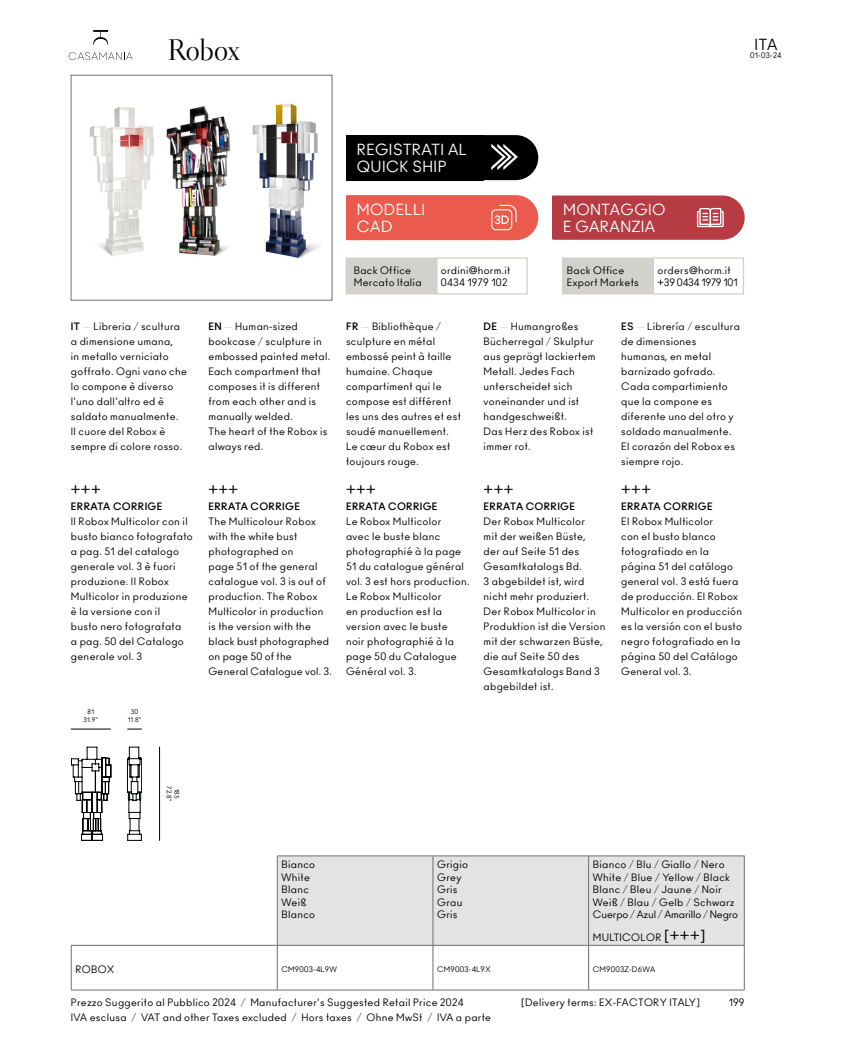
<style>
.page{position:relative;width:851px;height:1046px;background:#fff}
.page>*{position:absolute;margin:0;border:0;box-sizing:border-box;transform-origin:0 0}
.t1{font:30px "Electra LT Display";letter-spacing:.03em;color:#000}
.t2{font:15px/17.5px "Ano";letter-spacing:.03em;color:#fff}
.t3{font:15px "Ano";color:#000}
.t4{font:10px/15px "Ano";letter-spacing:.03em;color:#000}
.t5{font:700 10px "Ano";letter-spacing:.03em;color:#000}
.t6{font:10px/12.5px "Ano";letter-spacing:.005em;color:#000}
.t7{font:7.5px "Ano";letter-spacing:.03em;color:#000}
.t8{font:6.25px/7.5px "Ano";letter-spacing:.03em;color:#000;text-align:center}
.s1{font-weight:700}
.s2{font-family:"Ano Eighth"}
.s3{font-family:"Ano Half"}
.s4{font-size:15px}
</style>
<div class="page">
<svg style="left:71px;top:746px;width:71px;height:94px"></svg>
<hr style="left:159px;top:747px;width:1px;height:93px;background:#000">
<hr style="left:71px;top:728px;width:39px;height:1px;background:#000">
<svg style="left:128px;top:728px;width:13px;height:1px"></svg>
<svg style="left:69px;top:52px;width:64px;height:8px"></svg>
<svg style="left:93px;top:30px;width:15px;height:15px"></svg>
<img style="left:89px;top:106px;width:142px;height:150px">
<img style="left:252px;top:103px;width:68px;height:156px">
<div style="left:278px;top:856px;width:465px;height:88px;background:#e3e3e3"></div>
<hr style="left:277px;top:856px;width:1px;height:88px;background:#706f6f">
<hr style="left:432px;top:856px;width:1px;height:88px;background:#706f6f">
<hr style="left:588px;top:856px;width:1px;height:88px;background:#706f6f">
<hr style="left:743px;top:856px;width:1px;height:88px;background:#706f6f">
<hr style="left:277px;top:855px;width:156px;height:1px;background:#706f6f">
<hr style="left:433px;top:855px;width:155px;height:1px;background:#706f6f">
<hr style="left:588px;top:855px;width:156px;height:1px;background:#706f6f">
<hr style="left:277px;top:944px;width:156px;height:1px;background:#706f6f">
<hr style="left:277px;top:945px;width:1px;height:44px;background:#706f6f">
<hr style="left:433px;top:944px;width:155px;height:1px;background:#706f6f">
<hr style="left:432px;top:945px;width:1px;height:44px;background:#706f6f">
<hr style="left:588px;top:944px;width:156px;height:1px;background:#706f6f">
<hr style="left:588px;top:945px;width:1px;height:44px;background:#706f6f">
<hr style="left:743px;top:945px;width:1px;height:44px;background:#706f6f">
<hr style="left:277px;top:989px;width:156px;height:1px;background:#706f6f">
<hr style="left:433px;top:989px;width:155px;height:1px;background:#706f6f">
<hr style="left:588px;top:989px;width:156px;height:1px;background:#706f6f">
<hr style="left:71px;top:944px;width:206px;height:1px;background:#706f6f">
<hr style="left:71px;top:945px;width:1px;height:44px;background:#706f6f">
<hr style="left:71px;top:989px;width:206px;height:1px;background:#706f6f">
<div style="left:346px;top:258px;width:90px;height:36px;background:#d3d1cb"></div>
<div style="left:345px;top:257px;width:92px;height:37px;border:1px solid #d3d1cb"></div>
<div style="left:436px;top:257px;width:91px;height:37px;border:1px solid #d3d1cb"></div>
<div style="left:562px;top:258px;width:91px;height:36px;background:#d3d1cb"></div>
<div style="left:562px;top:257px;width:91px;height:37px;border:1px solid #d3d1cb"></div>
<div style="left:652px;top:257px;width:92px;height:37px;border:1px solid #d3d1cb"></div>
<svg style="left:552px;top:195px;width:192px;height:45px;background:#ba474f"></svg>
<svg style="left:346px;top:195px;width:192px;height:45px;background:#ed7266"></svg>
<div style="left:346px;top:196px;width:137px;height:43px;background:#eb5b4d"></div>
<svg style="left:483px;top:135px;width:55px;height:45px;background:#2e2e2e"></svg>
<div style="left:346px;top:135px;width:137px;height:45px;background:#000"></div>
<h1 class="t1" style="left:168px;top:32px;width:72px">Robox</h1>
<h2 class="t3" style="left:754px;top:36px;width:25px">ITA</h2>
<p class="t7" style="left:750px;top:50px;width:33px">01-03-24</p>
<h2 class="t2" style="left:356px;top:141px;width:112px">REGISTRATI AL<br>QUICK SHIP</h2>
<h2 class="t2" style="left:356px;top:201px;width:70px">MODELLI<br>CAD</h2>
<h2 class="t2" style="left:563px;top:201px;width:104px">MONTAGGIO<br>E GARANZIA</h2>
<p class="t4" style="left:71px;top:319px;width:117px"><span class="s1">IT</span> <span class="s2">—</span> Libreria <span class="s3">/</span> scultura a dimensione umana,<br>in metallo verniciato goffrato. Ogni vano che lo compone è diverso l'uno dall'altro ed è saldato manualmente.<br>Il cuore del Robox è sempre di colore rosso.</p>
<h2 class="t3" style="left:71px;top:480px;width:31px">+++</h2>
<p class="t5" style="left:71px;top:500px;width:93px">ERRATA CORRIGE</p>
<p class="t4" style="left:71px;top:514px;width:123px">Il Robox Multicolor con il busto bianco fotografato a pag. 51 del catalogo generale vol. 3 è fuori produzione. Il Robox<br>Multicolor in produzione è la versione con il<br>busto nero fotografata<br>a pag. 50 del Catalogo generale vol. 3</p>
<p class="t8" style="left:83px;top:708px;width:16px">81<br>31.9"</p>
<p class="t8" style="left:128px;top:708px;width:15px">30<br>11.8"</p>
<p class="t4" style="left:208px;top:319px;width:123px"><span class="s1">EN</span> <span class="s2">—</span> Human-sized bookcase <span class="s3">/</span> sculpture in embossed painted metal.<br>Each compartment that composes it is different from each other and is manually welded.<br>The heart of the Robox is always red.</p>
<h2 class="t3" style="left:208px;top:480px;width:31px">+++</h2>
<p class="t5" style="left:208px;top:500px;width:93px">ERRATA CORRIGE</p>
<p class="t4" style="left:208px;top:514px;width:125px">The Multicolour Robox with the white bust photographed on<br>page 51 of the general catalogue vol. 3 is out of production. The Robox<br>Multicolor in production is the version with the black bust photographed on page 50 of the<br>General Catalogue vol. 3.</p>
<p class="t4" style="left:354px;top:264px;width:69px;line-height:12.5px">Back Office<br>Mercato Italia</p>
<p class="t4" style="left:441px;top:264px;width:71px;line-height:12.5px">ordini@horm.it<br>0434 1979 102</p>
<p class="t4" style="left:567px;top:264px;width:73px;line-height:12.5px">Back Office<br>Export Markets</p>
<p class="t6" style="left:657px;top:264px;width:82px">orders@horm.it +39 0434 1979 101</p>
<p class="t4" style="left:346px;top:319px;width:116px"><span class="s1">FR</span> <span class="s2">—</span> Bibliothèque <span class="s3">/ </span>sculpture en métal embossé peint à taille humaine. Chaque compartiment qui le compose est différent les uns des autres et est soudé manuellement.<br>Le cœur du Robox est toujours rouge.</p>
<h2 class="t3" style="left:346px;top:480px;width:31px">+++</h2>
<p class="t5" style="left:346px;top:500px;width:93px">ERRATA CORRIGE</p>
<p class="t4" style="left:346px;top:514px;width:125px">Le Robox Multicolor<br>avec le buste blanc photographié à la page<br>51 du catalogue général vol. 3 est hors production.<br>Le Robox Multicolor<br>en production est la version avec le buste<br>noir photographié à la page 50 du Catalogue<br>Général vol. 3.</p>
<p class="t4" style="left:483px;top:319px;width:113px"><span class="s1">DE</span> <span class="s2">—</span> Humangroßes<br>Bücherregal <span class="s3">/</span> Skulptur aus geprägt lackiertem<br>Metall. Jedes Fach unterscheidet sich voneinander und ist handgeschweißt.<br>Das Herz des Robox ist immer rot.</p>
<h2 class="t3" style="left:483px;top:480px;width:31px">+++</h2>
<p class="t5" style="left:483px;top:500px;width:93px">ERRATA CORRIGE</p>
<p class="t4" style="left:483px;top:514px;width:123px">Der Robox Multicolor<br>mit der weißen Büste,<br>der auf Seite 51 des<br>Gesamtkatalogs Bd.<br>3 abgebildet ist, wird nicht mehr produziert.<br>Der Robox Multicolor in<br>Produktion ist die Version mit der schwarzen Büste, die auf Seite 50 des<br>Gesamtkatalogs Band 3 abgebildet ist.</p>
<p class="t4" style="left:621px;top:319px;width:120px"><span class="s1">ES</span> <span class="s2">—</span> Librería <span class="s3">/</span> escultura de dimensiones humanas, en metal barnizado gofrado.<br>Cada compartimiento que la compone es diferente uno del otro y soldado manualmente.<br>El corazón del Robox es siempre rojo.</p>
<h2 class="t3" style="left:621px;top:480px;width:31px">+++</h2>
<p class="t5" style="left:621px;top:500px;width:93px">ERRATA CORRIGE</p>
<p class="t4" style="left:621px;top:514px;width:122px">El Robox Multicolor<br>con el busto blanco fotografiado en la página 51 del catálogo general vol. 3 está fuera de producción. El Robox<br>Multicolor en producción es la versión con el busto negro fotografiado en la página 50 del Catálogo<br>General vol. 3.</p>
<p class="t8" style="left:180px;top:786px;width:16px;rotate:90deg">185<br>72.8"</p>
<p class="t4" style="left:281px;top:858px;width:35px;line-height:12.5px">Bianco<br>White<br>Blanc<br>Weiß<br>Blanco</p>
<p class="t4" style="left:437px;top:858px;width:32px;line-height:12.5px">Grigio<br>Grey<br>Gris<br>Grau<br>Gris</p>
<p class="t4" style="left:592px;top:858px;width:147px;line-height:12.5px">Bianco <span class="s3">/</span> Blu <span class="s3">/</span> Giallo <span class="s3">/</span> Nero<br>White <span class="s3">/</span> Blue <span class="s3">/</span> Yellow <span class="s3">/</span> Black<br>Blanc <span class="s3">/</span> Bleu <span class="s3">/</span> Jaune <span class="s3">/</span> Noir<br>Weiß <span class="s3">/</span> Blau <span class="s3">/</span> Gelb <span class="s3">/</span> Schwarz<br>Cuerpo <span class="s3">/</span> Azul <span class="s3">/</span> Amarillo <span class="s3">/</span> Negro</p>
<p class="t4" style="left:592px;top:929px;width:114px">MULTICOLOR <span class="s4">[+++]</span></p>
<p class="t4" style="left:75px;top:962px;width:41px">ROBOX</p>
<p class="t7" style="left:281px;top:964px;width:57px">CM9003-4L9W</p>
<p class="t7" style="left:437px;top:964px;width:55px">CM9003-4L9X</p>
<p class="t7" style="left:592px;top:964px;width:64px">CM9003Z-D6WA</p>
<p class="t4" style="left:71px;top:994px;width:394px">Prezzo Suggerito al Pubblico 2024 <span class="s3">/</span> Manufacturer's Suggested Retail Price 2024</p>
<p class="t4" style="left:521px;top:994px;width:180px">[Delivery terms: EX-FACTORY ITALY]</p>
<p class="t4" style="left:728px;top:994px;width:17px">199</p>
<p class="t4" style="left:71px;top:1009px;width:421px">IVA esclusa <span class="s3">/</span> VAT and other Taxes excluded <span class="s3">/</span> Hors taxes <span class="s3">/</span> Ohne MwSt <span class="s3">/</span> IVA a parte</p>
</div>
